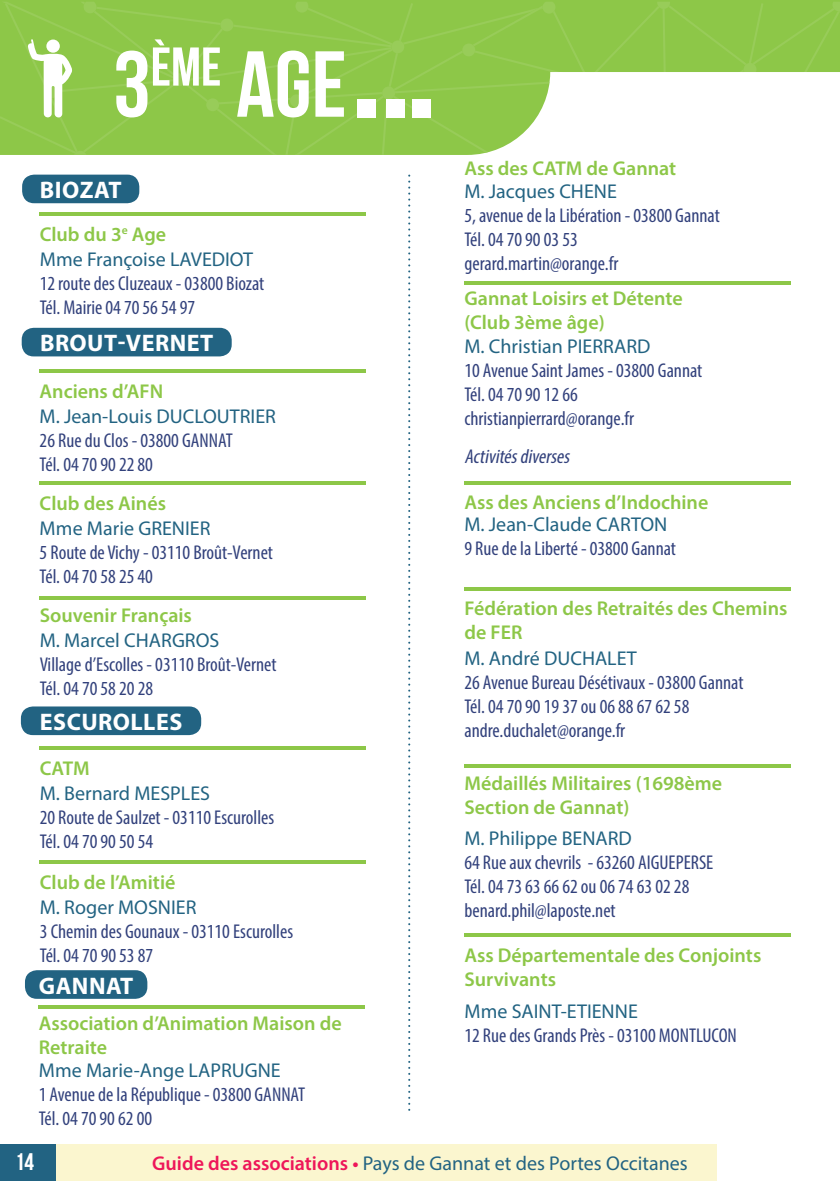
<style>
.page{position:relative;width:840px;height:1191px;background:#fff}
.page>*{position:absolute;margin:0;border:0;box-sizing:border-box;transform-origin:0 0}
.t1{font:700 24px "Myriad Pro";letter-spacing:.02em;color:#fff}
.t2{font:700 24px "Bebas Neue";color:#fff}
.t3{font:condensed 20px/24px "Myriad Pro";color:#32417c}
.t4{font:600 20px/24px "Myriad Pro";color:#8dc748}
.t5{font:20px "Myriad Pro";color:#226382}
.t6{font:italic condensed 20px "Myriad Pro";color:#32417c}
.s1{font-weight:600;color:#ee1659}
</style>
<div class="page">
<div style="left:55px;top:1144px;width:660px;height:36px;background:#fbf6cf"></div>
<div style="left:0;top:1144px;width:55px;height:36px;background:#226382"></div>
<svg style="left:0;top:2px;width:839px;height:153px"></svg>
<div style="left:22px;top:175px;width:117px;height:28px;background:#226382;border-radius:12px"></div>
<hr style="left:464px;top:281px;width:326px;height:4px;background:#8dc748">
<hr style="left:464px;top:481px;width:326px;height:4px;background:#8dc748">
<svg style="left:40px;top:369px;width:326px;height:3px"></svg>
<hr style="left:40px;top:481px;width:326px;height:4px;background:#8dc748">
<hr style="left:40px;top:596px;width:326px;height:4px;background:#8dc748">
<svg style="left:40px;top:746px;width:326px;height:3px"></svg>
<hr style="left:40px;top:212px;width:326px;height:4px;background:#8dc748">
<div style="left:22px;top:328px;width:209px;height:28px;background:#226382;border-radius:12px"></div>
<div style="left:21px;top:706px;width:180px;height:29px;background:#226382;border-radius:12px"></div>
<svg style="left:408px;top:175px;width:2px;height:935px"></svg>
<hr style="left:464px;top:587px;width:326px;height:4px;background:#8dc748">
<svg style="left:464px;top:764px;width:326px;height:3px"></svg>
<hr style="left:464px;top:933px;width:326px;height:4px;background:#8dc748">
<svg style="left:40px;top:860px;width:326px;height:3px"></svg>
<div style="left:25px;top:970px;width:122px;height:28px;background:#226382;border-radius:12px"></div>
<hr style="left:39px;top:1005px;width:326px;height:4px;background:#8dc748">
<p class="t4" style="left:464px;top:156px;width:213px">Ass des CATM de Gannat</p>
<p class="t1" style="left:40px;top:174px;width:83px">BIOZAT</p>
<p class="t5" style="left:464px;top:179px;width:154px">M. Jacques CHENE</p>
<p class="t3" style="left:464px;top:203px;width:257px">5, avenue de la Libération - 03800 Gannat<br>Tél. 04 70 90 03 53 gerard.martin@orange.fr</p>
<p class="t4" style="left:40px;top:222px;width:128px">Club du 3<sup>e</sup> Age</p>
<p class="t5" style="left:40px;top:247px;width:215px">Mme Françoise LAVEDIOT</p>
<p class="t3" style="left:40px;top:271px;width:226px">12 route des Cluzeaux - 03800 Biozat<br>Tél. Mairie 04 70 56 54 97</p>
<p class="t4" style="left:464px;top:285px;width:220px">Gannat Loisirs et Détente (Club 3ème âge)</p>
<p class="t1" style="left:40px;top:327px;width:175px">BROUT-VERNET</p>
<p class="t5" style="left:464px;top:334px;width:187px">M. Christian PIERRARD</p>
<p class="t3" style="left:464px;top:358px;width:239px">10 Avenue Saint James - 03800 Gannat<br>Tél. 04 70 90 12 66 christianpierrard@orange.fr</p>
<p class="t6" style="left:464px;top:445px;width:110px">Activitésdiverses</p>
<p class="t4" style="left:40px;top:378px;width:125px">Anciens d’AFN</p>
<p class="t5" style="left:40px;top:404px;width:238px">M. Jean-Louis DUCLOUTRIER</p>
<p class="t3" style="left:40px;top:428px;width:194px">26 Rue du Clos - 03800 GANNAT<br>Tél. 04 70 90 22 80</p>
<p class="t4" style="left:40px;top:490px;width:128px">Club des Ainés</p>
<p class="t5" style="left:40px;top:516px;width:172px">Mme Marie GRENIER</p>
<p class="t3" style="left:40px;top:540px;width:235px">5 Route de Vichy - 03110 Broût-Vernet<br>Tél. 04 70 58 25 40</p>
<p class="t4" style="left:40px;top:603px;width:154px">Souvenir Français</p>
<p class="t5" style="left:40px;top:628px;width:181px">M. Marcel CHARGROS</p>
<p class="t3" style="left:40px;top:652px;width:238px">Village d’Escolles - 03110 Broût-Vernet<br>Tél. 04 70 58 20 28</p>
<p class="t1" style="left:40px;top:706px;width:144px">ESCUROLLES</p>
<p class="t4" style="left:40px;top:755px;width:51px">CATM</p>
<p class="t5" style="left:40px;top:781px;width:172px">M. Bernard MESPLES</p>
<p class="t3" style="left:40px;top:805px;width:236px">20 Route de Saulzet - 03110 Escurolles<br>Tél. 04 70 90 50 54</p>
<p class="t4" style="left:40px;top:869px;width:137px">Club de l’Amitié</p>
<p class="t5" style="left:40px;top:895px;width:158px">M. Roger MOSNIER</p>
<p class="t3" style="left:40px;top:919px;width:255px">3 Chemin des Gounaux - 03110 Escurolles<br>Tél. 04 70 90 53 87</p>
<p class="t1" style="left:39px;top:969px;width:96px">GANNAT</p>
<p class="t4" style="left:39px;top:1011px;width:304px">Association d’Animation Maison de<br>Retraite</p>
<p class="t5" style="left:39px;top:1057px;width:243px">Mme Marie-Ange LAPRUGNE</p>
<p class="t3" style="left:39px;top:1082px;width:268px">1 Avenue de la République - 03800 GANNAT<br>Tél. 04 70 90 62 00</p>
<p class="t4" style="left:464px;top:490px;width:245px">Ass des Anciens d’Indochine</p>
<p class="t5" style="left:464px;top:512px;width:204px">M. Jean-Claude CARTON</p>
<p class="t3" style="left:464px;top:536px;width:213px">9 Rue de la Liberté - 03800 Gannat</p>
<p class="t4" style="left:464px;top:595px;width:324px">Fédération des Retraités des Chemins de FER</p>
<p class="t5" style="left:464px;top:646px;width:174px">M. André DUCHALET</p>
<p class="t3" style="left:464px;top:670px;width:280px">26 Avenue Bureau Désétivaux - 03800 Gannat<br>Tél. 04 70 90 19 37 ou 06 88 67 62 58 andre.duchalet@orange.fr</p>
<p class="t4" style="left:464px;top:771px;width:259px">Médaillés Militaires (1698ème<br>Section de Gannat)</p>
<p class="t5" style="left:464px;top:826px;width:169px">M. Philippe BENARD</p>
<p class="t3" style="left:464px;top:850px;width:250px">64 Rue aux chevrils - 63260 AIGUEPERSE<br>Tél. 04 73 63 66 62 ou 06 74 63 02 28 benard.phil@laposte.net</p>
<p class="t4" style="left:464px;top:943px;width:298px">Ass Départementale des Conjoints<br>Survivants</p>
<p class="t5" style="left:464px;top:998px;width:175px">Mme SAINT-ETIENNE</p>
<p class="t3" style="left:464px;top:1022px;width:274px">12 Rue des Grands Près - 03100 MONTLUCON</p>
<p class="t2" style="left:15px;top:1148px;width:21px">14</p>
<p class="t5" style="left:152px;top:1150px;width:537px"><span class="s1">Guide des associations •</span> Pays de Gannat et des Portes Occitanes</p>
</div>
